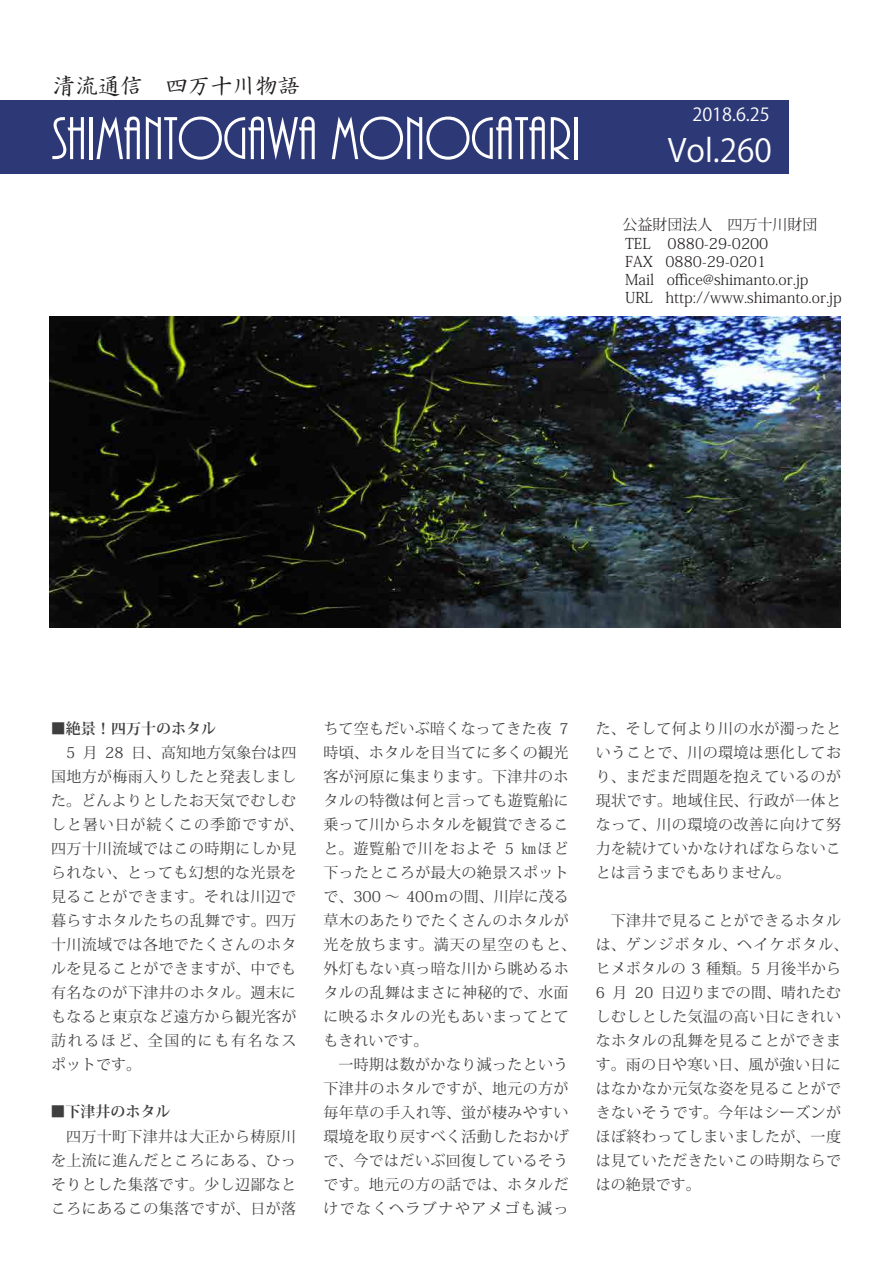
<style>
.page{position:relative;width:893px;height:1263px;background:#fff}
.page>*{position:absolute;margin:0;border:0;box-sizing:border-box;transform-origin:0 0}
.t1{font:63px "ARBONNIE";color:#fff}
.t2{font:31.5px "Koz Go Pr 6 N";color:#fff}
.t3{font:22.5px "HG Seikaishotai PRO";color:#231f20}
.t4{font:18px "Koz Go Pr 6 N";color:#fff}
.t5{font:15px/24px "Koz Min Pr 6 N";letter-spacing:.025em;color:#3e3e3f}
.t6{font:300 15px/18px "Koz Min Pr 6 N";color:#231f20}
.t7{font:700 15px "Koz Min Pr 6 N";color:#3e3e3f}
</style>
<div class="page">
<div style="left:0;top:100px;width:788px;height:73px;background:#2d3876"></div>
<img style="left:49px;top:316px;width:791px;height:311px">
<h3 class="t3" style="left:53px;top:75px;width:249px">清流通信　四万十川物語</h3>
<h1 class="t1" style="left:52px;top:107px;width:530px">SHIMANTOGAWA MONOGATARI</h1>
<p class="t4" style="left:692px;top:104px;width:79px">2018.6.25</p>
<h2 class="t2" style="left:668px;top:133px;width:106px">Vol.260</h2>
<p class="t6" style="left:622px;top:215px;width:196px;line-height:19.5px">公益財団法人　四万十川財団<br>TEL 0880-29-0200</p>
<p class="t6" style="left:625px;top:253px;width:218px">FAX 0880-29-0201<br>Mail office@shimanto.or.jp<br>URL http://www.shimanto.or.jp</p>
<p class="t7" style="left:51px;top:720px;width:166px">■絶景！四万十のホタル</p>
<p class="t5" style="left:51px;top:741px;width:254px">　5 月 28 日、高知地方気象台は四国地方が梅雨入りしたと発表しました。どんよりとしたお天気でむしむしと暑い日が続くこの季節ですが、四万十川流域ではこの時期にしか見られない、とっても幻想的な光景を見ることができます。それは川辺で暮らすホタルたちの乱舞です。四万十川流域では各地でたくさんのホタルを見ることができますが、中でも有名なのが下津井のホタル。週末にもなると東京など遠方から観光客が訪れるほど、全国的にも有名なスポットです。</p>
<p class="t7" style="left:51px;top:1103px;width:122px">■下津井のホタル</p>
<p class="t5" style="left:51px;top:1125px;width:247px;text-align:justify">　四万十町下津井は大正から梼原川を上流に進んだところにある、ひっそりとした集落です。少し辺鄙なところにあるこの集落ですが、日が落</p>
<p class="t5" style="left:323px;top:717px;width:254px">ちて空もだいぶ暗くなってきた夜 7時頃、ホタルを目当てに多くの観光客が河原に集まります。下津井のホタルの特徴は何と言っても遊覧船に乗って川からホタルを観賞できること。遊覧船で川をおよそ 5 ㎞ほど下ったところが最大の絶景スポットで、300 ～ 400ｍの間、川岸に茂る草木のあたりでたくさんのホタルが光を放ちます。満天の星空のもと、外灯もない真っ暗な川から眺めるホタルの乱舞はまさに神秘的で、水面に映るホタルの光もあいまってとてもきれいです。<br>　一時期は数がかなり減ったという下津井のホタルですが、地元の方が毎年草の手入れ等、蛍が棲みやすい環境を取り戻すべく活動したおかげで、今ではだいぶ回復しているそうです。地元の方の話では、ホタルだけでなくヘラブナやアメゴも減っ</p>
<p class="t5" style="left:596px;top:717px;width:247px;text-align:justify">た、そして何より川の水が濁ったということで、川の環境は悪化しており、まだまだ問題を抱えているのが現状です。地域住民、行政が一体となって、川の環境の改善に向けて努力を続けていかなければならないことは言うまでもありません。</p>
<p class="t5" style="left:596px;top:909px;width:254px">　下津井で見ることができるホタルは、ゲンジボタル、ヘイケボタル、ヒメボタルの 3 種類。5 月後半から<br>6 月 20 日辺りまでの間、晴れたむしむしとした気温の高い日にきれいなホタルの乱舞を見ることができます。雨の日や寒い日、風が強い日にはなかなか元気な姿を見ることができないそうです。今年はシーズンがほぼ終わってしまいましたが、一度は見ていただきたいこの時期ならではの絶景です。</p>
</div>
